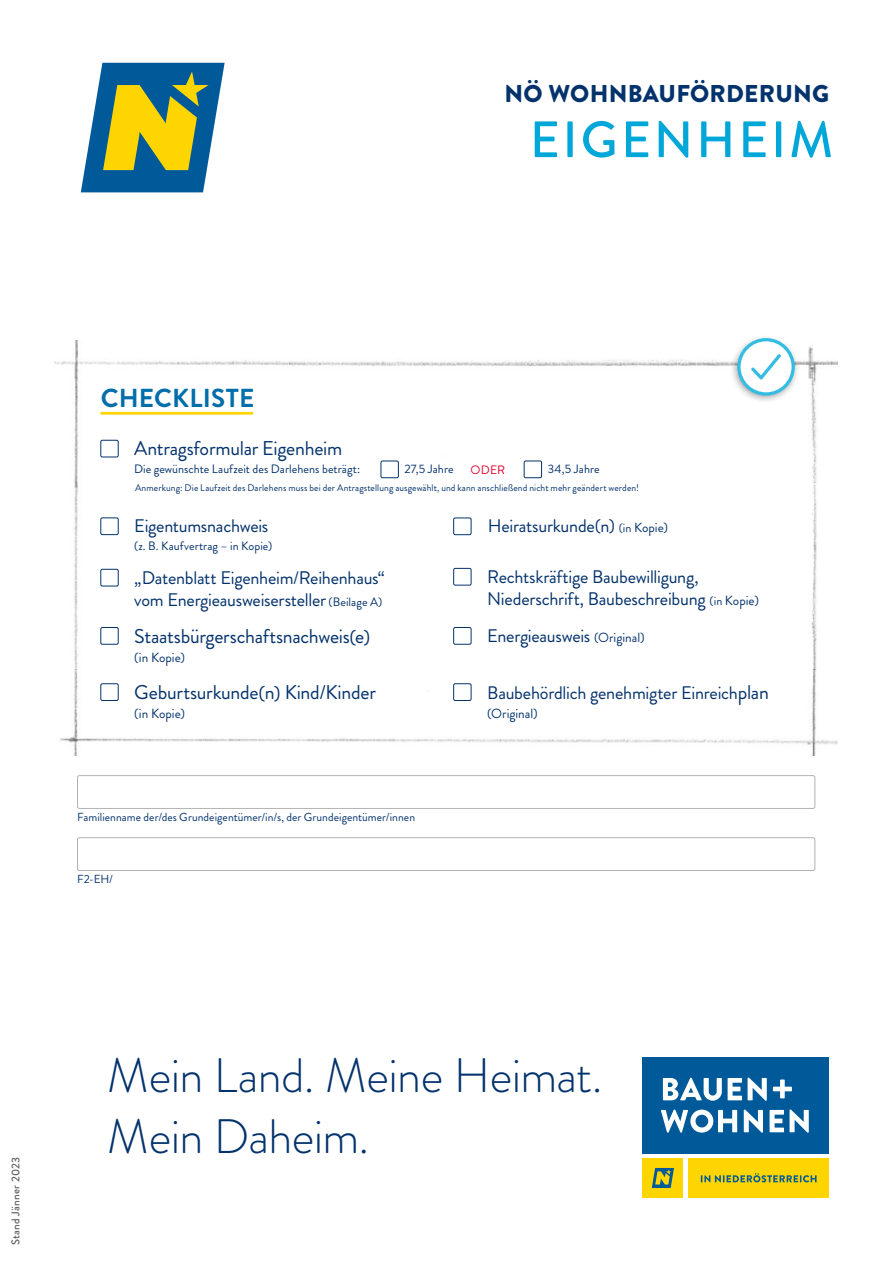
<style>
.page{position:relative;width:893px;height:1263px;background:#fff}
.page>*{position:absolute;margin:0;border:0;box-sizing:border-box;transform-origin:0 0}
.t1{font:500 51px "Brandon Grotesque";letter-spacing:.055em;color:#00a7d8}
.t2{font:300 48.3px/61.1px "Brandon Grotesque";letter-spacing:-.01em;color:#03326c}
.t3{font:700 26.1px "Brandon Grotesque";letter-spacing:.005em;color:#006eab}
.t4{font:900 24.3px "Brandon Grotesque";letter-spacing:.01em;color:#03326c}
.t5{font:19.95px "Brandon Grotesque";letter-spacing:-.015em;color:#03326c}
.t6{font:18.15px/21.9px "Brandon Grotesque";letter-spacing:-.015em;color:#03326c}
.t7{font:13.35px "Brandon Grotesque";color:#03326c}
.t8{font:12.15px "Brandon Grotesque";letter-spacing:.005em;color:#03326c}
.t9{font:12.15px "Brandon Grotesque";color:#e4032e}
.t10{font:11.7px "Brandon Grotesque";letter-spacing:.005em;color:#03326c}
.t11{font:500 11.25px "Brandon Grotesque";letter-spacing:.015em;color:#646363}
.t12{font:9.6px "Brandon Grotesque";letter-spacing:.01em;color:#03326c}
.s1{font-size:12.15px}
.s2{font-size:13.35px}
.s3{font-size:19.95px}
</style>
<div class="page">
<svg style="left:81px;top:63px;width:144px;height:129px"></svg>
<div style="left:688px;top:1158px;width:141px;height:39px;background:#ffd500"></div>
<svg style="left:701px;top:1173px;width:116px;height:9px"></svg>
<div style="left:643px;top:1057px;width:186px;height:96px;background:#005a9a"></div>
<svg style="left:773px;top:1079px;width:19px;height:19px"></svg>
<svg style="left:661px;top:1109px;width:148px;height:23px"></svg>
<svg style="left:663px;top:1078px;width:104px;height:23px"></svg>
<div style="left:643px;top:1158px;width:40px;height:39px;background:#ffd500"></div>
<svg style="left:652px;top:1168px;width:22px;height:20px"></svg>
<img style="left:54px;top:341px;width:784px;height:329px">
<img style="left:60px;top:670px;width:778px;height:85px">
<div style="left:77px;top:775px;width:738px;height:34px;border:1px solid #b3b2b2;border-radius:2px"></div>
<div style="left:77px;top:837px;width:738px;height:34px;border:1px solid #b3b2b2;border-radius:2px"></div>
<div style="left:101px;top:440px;width:17px;height:17px;background:#fff;border-radius:2px"></div>
<div style="left:100px;top:440px;width:19px;height:17px;border:1px solid #03326c;border-radius:2px"></div>
<div style="left:381px;top:461px;width:17px;height:17px;background:#fff;border-radius:2px"></div>
<div style="left:381px;top:461px;width:18px;height:17px;border:1px solid #03326c;border-radius:2px"></div>
<div style="left:524px;top:461px;width:18px;height:17px;background:#fff;border-radius:2px"></div>
<div style="left:524px;top:461px;width:18px;height:17px;border:1px solid #03326c;border-radius:2px"></div>
<div style="left:101px;top:627px;width:17px;height:17px;background:#fff;border-radius:2px"></div>
<div style="left:100px;top:627px;width:19px;height:18px;border:1px solid #03326c;border-radius:2px"></div>
<div style="left:101px;top:684px;width:17px;height:16px;background:#fff;border-radius:2px"></div>
<div style="left:100px;top:683px;width:19px;height:18px;border:1px solid #03326c;border-radius:2px"></div>
<div style="left:729px;top:334px;width:71px;height:70px;background:#000;opacity:.5"></div>
<svg style="left:736px;top:337px;width:60px;height:60px"></svg>
<hr style="left:101px;top:412px;width:152px;height:3px;background:#ffd500">
<div style="left:101px;top:518px;width:17px;height:17px;background:#fff;border-radius:2px"></div>
<div style="left:100px;top:517px;width:19px;height:18px;border:1px solid #03326c;border-radius:2px"></div>
<div style="left:101px;top:569px;width:17px;height:17px;background:#fff;border-radius:2px"></div>
<div style="left:100px;top:569px;width:19px;height:17px;border:1px solid #03326c;border-radius:2px"></div>
<div style="left:454px;top:518px;width:17px;height:17px;background:#fff;border-radius:2px"></div>
<div style="left:453px;top:518px;width:18px;height:17px;border:1px solid #03326c;border-radius:2px"></div>
<div style="left:454px;top:627px;width:17px;height:17px;background:#fff;border-radius:2px"></div>
<div style="left:453px;top:627px;width:18px;height:18px;border:1px solid #03326c;border-radius:2px"></div>
<div style="left:454px;top:684px;width:17px;height:16px;background:#fff;border-radius:2px"></div>
<div style="left:453px;top:683px;width:18px;height:18px;border:1px solid #03326c;border-radius:2px"></div>
<div style="left:454px;top:568px;width:17px;height:17px;background:#fff;border-radius:2px"></div>
<div style="left:453px;top:568px;width:18px;height:17px;border:1px solid #03326c;border-radius:2px"></div>
<h3 class="t4" style="left:504px;top:76px;width:326px">NÖ WOHNBAUFÖRDERUNG</h3>
<h1 class="t1" style="left:530px;top:104px;width:305px">EIGENHEIM</h1>
<h3 class="t3" style="left:101px;top:380px;width:155px">CHECKLISTE</h3>
<p class="t5" style="left:134px;top:434px;width:210px">Antragsformular Eigenheim</p>
<p class="t8" style="left:134px;top:461px;width:228px">Die gewünschte Laufzeit des Darlehens beträgt:</p>
<p class="t8" style="left:404px;top:461px;width:51px">27,5 Jahre</p>
<p class="t9" style="left:470px;top:462px;width:36px">ODER</p>
<p class="t8" style="left:548px;top:461px;width:53px">34,5 Jahre</p>
<p class="t12" style="left:135px;top:481px;width:506px">Anmerkung: Die Laufzeit des Darlehens muss bei der Antragstellung ausgewählt, und kann anschließend nicht mehr geändert werden!</p>
<p class="t6" style="left:134px;top:515px;width:136px">Eigentumsnachweis</p>
<p class="t8" style="left:134px;top:537px;width:140px">(z. B. Kaufvertrag – in Kopie)</p>
<p class="t6" style="left:134px;top:567px;width:252px">„Datenblatt Eigenheim/Reihenhaus“ vom Energieausweisersteller <span class="s1">(Beilage A)</span></p>
<p class="t5" style="left:134px;top:622px;width:238px">Staatsbürgerschaftsnachweis(e)</p>
<p class="t7" style="left:134px;top:648px;width:52px">(in Kopie)</p>
<p class="t5" style="left:134px;top:678px;width:243px">Geburtsurkunde(n) Kind/Kinder</p>
<p class="t7" style="left:134px;top:704px;width:52px">(in Kopie)</p>
<p class="t10" style="left:77px;top:808px;width:339px">Familienname der/des Grundeigentümer/in/s, der Grundeigentümer/innen</p>
<p class="t10" style="left:77px;top:870px;width:37px">F2-EH/</p>
<p class="t6" style="left:488px;top:515px;width:182px">Heiratsurkunde(n) <span class="s1">(in</span> <span class="s2">Kopie)</span></p>
<p class="t6" style="left:487px;top:566px;width:273px">Rechtskräftige Baubewilligung,<br>Niederschrift, Baubeschreibung <span class="s1">(in</span> <span class="s2">Kopie)</span></p>
<p class="t6" style="left:487px;top:625px;width:159px">Energieausweis <span class="s2">(Original)</span></p>
<p class="t6" style="left:487px;top:682px;width:283px">Baubehördlich genehmigter Einreich<span class="s3">plan</span></p>
<p class="t7" style="left:487px;top:704px;width:52px">(Original)</p>
<p class="t11" style="left:8px;top:1245px;width:89px;rotate:-90deg">Stand Jänner 2023</p>
<h2 class="t2" style="left:107px;top:1045px;width:497px">Mein Land. Meine Heimat.<br>Mein Daheim.</h2>
</div>
